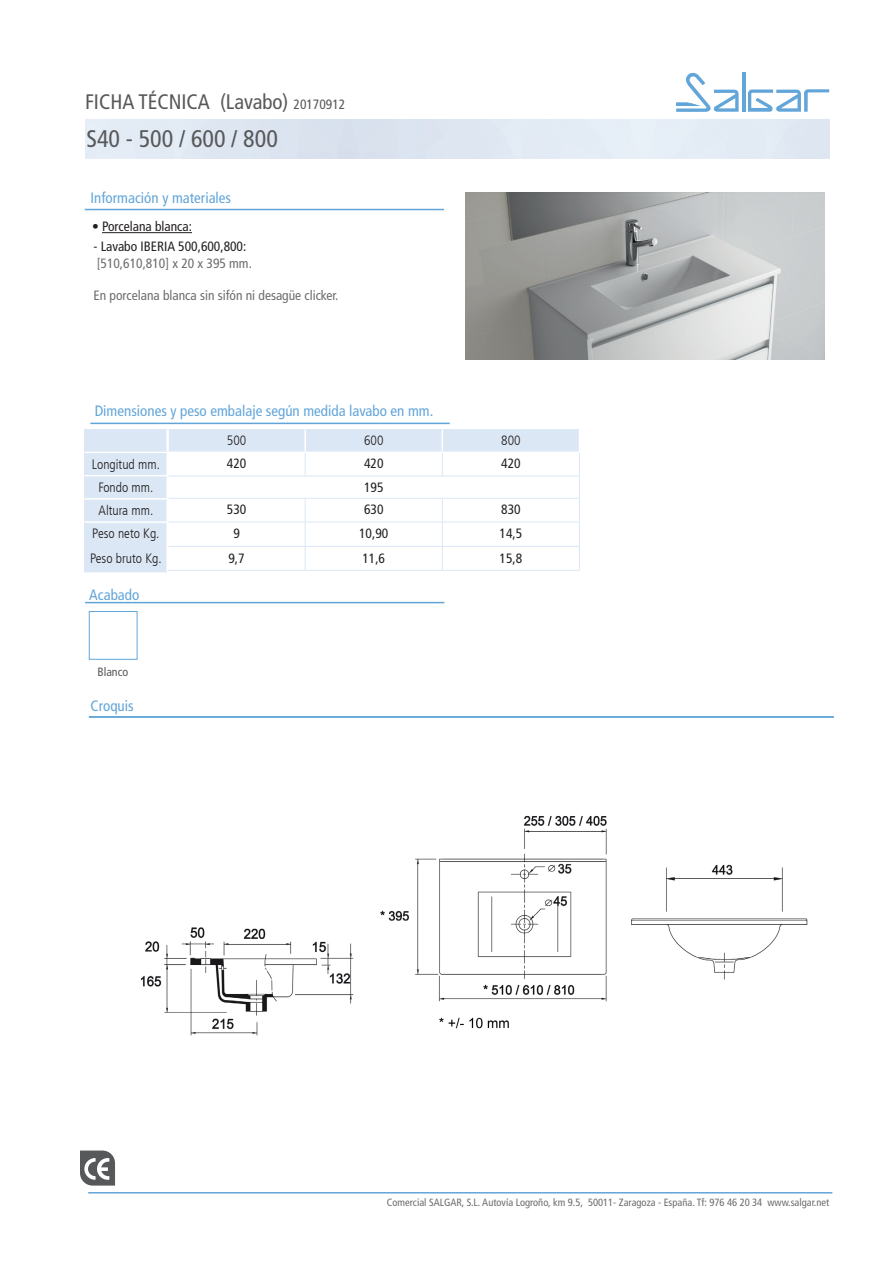
<style>
.page{position:relative;width:893px;height:1263px;background:#fff}
.page>*{position:absolute;margin:0;border:0;box-sizing:border-box;transform-origin:0 0}
.t1{font:condensed 24px "Frutiger LT";color:#57585a}
.t2{font:condensed 21px "Frutiger LT";color:#57585a}
.t3{font:condensed 15px "Frutiger LT";color:#62a5d9}
.t4{font:condensed 13.5px "Frutiger LT";color:#231f20}
.t5{font:condensed 13.5px "Frutiger LT";color:#6c6d70}
.t6{font:300 condensed 13.5px "Frutiger LT";color:#231f20}
.t7{font:condensed 12px "Frutiger LT";color:#57585a}
.t8{font:condensed 10.5px "Frutiger LT";color:#6c6d70}
.s1{font-size:13.5px}
</style>
<div class="page">
<hr style="left:742px;top:72px;width:3px;height:40px;background:#62a5d9">
<svg style="left:676px;top:72px;width:63px;height:40px"></svg>
<svg style="left:748px;top:89px;width:81px;height:23px"></svg>
<hr style="left:88px;top:1192px;width:744px;height:1px;background:#62a5d9">
<img style="left:140px;top:815px;width:668px;height:221px">
<svg style="left:80px;top:1150px;width:35px;height:35px"></svg>
<img style="left:465px;top:192px;width:359px;height:167px">
<hr style="left:89px;top:716px;width:745px;height:2px;background:#62a5d9">
<hr style="left:85px;top:209px;width:359px;height:1px;background:#62a5d9">
<hr style="left:102px;top:232px;width:90px;height:1px;background:#231f20">
<div style="left:89px;top:611px;width:48px;height:48px;border:1px solid #62a5d9"></div>
<hr style="left:85px;top:602px;width:359px;height:1px;background:#62a5d9">
<hr style="left:90px;top:423px;width:360px;height:1px;background:#62a5d9">
<svg style="left:84px;top:429px;width:496px;height:143px"></svg>
<hr style="left:84px;top:452px;width:84px;height:1px;background:#fff">
<hr style="left:84px;top:475px;width:84px;height:1px;background:#fff">
<hr style="left:84px;top:498px;width:84px;height:2px;background:#fff">
<hr style="left:84px;top:521px;width:84px;height:2px;background:#fff">
<hr style="left:166px;top:429px;width:2px;height:23px;background:#fff">
<hr style="left:166px;top:453px;width:2px;height:22px;background:#fff">
<hr style="left:166px;top:476px;width:2px;height:22px;background:#fff">
<hr style="left:166px;top:500px;width:2px;height:21px;background:#fff">
<hr style="left:166px;top:523px;width:2px;height:24px;background:#fff">
<hr style="left:166px;top:547px;width:2px;height:25px;background:#fff">
<p class="t2" style="left:85px;top:90px;width:262px">FICHA TÉCNICA (Lavabo) <span class="s1">20170912</span></p>
<p class="t1" style="left:86px;top:124px;width:193px">S40 - 500 / 600 / 800</p>
<p class="t3" style="left:91px;top:189px;width:142px">Información y materiales</p>
<p class="t4" style="left:92px;top:219px;width:101px">• Porcelana blanca:</p>
<p class="t4" style="left:94px;top:239px;width:154px">- Lavabo IBERIA 500,600,800:</p>
<p class="t5" style="left:97px;top:255px;width:157px">[510,610,810] x 20 x 395 mm.</p>
<p class="t5" style="left:94px;top:287px;width:246px">En porcelana blanca sin sifón ni desagüe clicker.</p>
<p class="t3" style="left:95px;top:402px;width:340px">Dimensiones y peso embalaje según medida lavabo en mm.</p>
<p class="t6" style="left:92px;top:456px;width:70px">Longitud mm.</p>
<p class="t6" style="left:98px;top:479px;width:57px">Fondo mm.</p>
<p class="t6" style="left:98px;top:503px;width:56px">Altura mm.</p>
<p class="t6" style="left:92px;top:526px;width:69px">Peso neto Kg.</p>
<p class="t6" style="left:90px;top:551px;width:73px">Peso bruto Kg.</p>
<p class="t6" style="left:227px;top:433px;width:21px">500</p>
<p class="t6" style="left:364px;top:433px;width:21px">600</p>
<p class="t6" style="left:501px;top:433px;width:21px">800</p>
<p class="t4" style="left:227px;top:456px;width:21px">420</p>
<p class="t4" style="left:364px;top:456px;width:21px">420</p>
<p class="t4" style="left:501px;top:456px;width:21px">420</p>
<p class="t4" style="left:364px;top:480px;width:21px">195</p>
<p class="t4" style="left:227px;top:502px;width:21px">530</p>
<p class="t4" style="left:364px;top:502px;width:21px">630</p>
<p class="t4" style="left:501px;top:502px;width:21px">830</p>
<p class="t4" style="left:233px;top:526px;width:8px">9</p>
<p class="t4" style="left:359px;top:526px;width:31px">10,90</p>
<p class="t4" style="left:500px;top:526px;width:24px">14,5</p>
<p class="t4" style="left:228px;top:550px;width:18px">9,7</p>
<p class="t4" style="left:362px;top:550px;width:24px">11,6</p>
<p class="t4" style="left:500px;top:550px;width:24px">15,8</p>
<p class="t3" style="left:89px;top:586px;width:51px">Acabado</p>
<p class="t7" style="left:97px;top:665px;width:32px">Blanco</p>
<p class="t3" style="left:91px;top:697px;width:45px">Croquis</p>
<p class="t8" style="left:387px;top:1196px;width:444px">Comercial SALGAR, S.L. Autovía Logroño, km 9.5, 50011- Zaragoza - España. Tf: 976 46 20 34 www.salgar.net</p>
</div>
